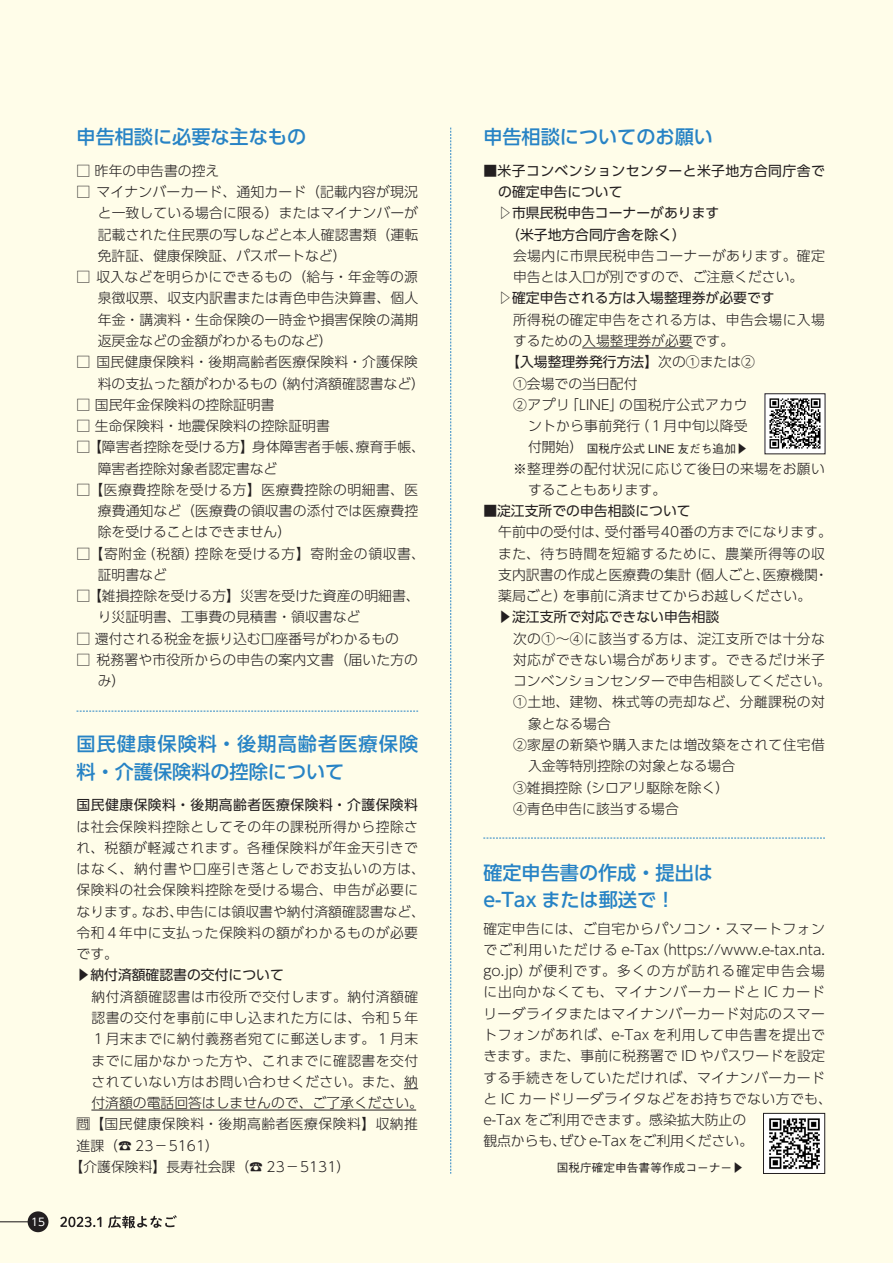
<style>
.page{position:relative;width:893px;height:1263px;background:#fffde9}
.page>*{position:absolute;margin:0;border:0;box-sizing:border-box;transform-origin:0 0}
.t1{font:500 19.2px "UD Shin Go Pro";color:#2783c5}
.t2{font:500 19.2px/27.6px "UD Shin Go Pro";letter-spacing:.055em;color:#2783c5}
.t3{font:300 13.8px/21.3px "UD Shin Go Pro";letter-spacing:.015em;color:#231f20}
.t4{font:300 13.8px/21.3px "UD Shin Go Pro";letter-spacing:.035em;color:#231f20}
.t5{font:13.8px "UD Shin Go Pro";color:#231f20}
.t6{font:300 13.8px "UD Shin Go Pro";letter-spacing:.06em;color:#231f20}
.t7{font:300 13.8px "UD Shin Go Pro";letter-spacing:.04em;color:#231f20}
.t8{font:300 13.8px/21.3px "UD Shin Go Pro";letter-spacing:.08em;color:#231f20}
.t9{font:13.8px/21.3px "UD Shin Go Pro";letter-spacing:.03em;color:#231f20}
.t10{font:13.8px "UD Shin Go Pro";letter-spacing:.035em;color:#231f20}
.t11{font:300 13.8px "UD Shin Go Pro";letter-spacing:.045em;color:#231f20}
.t12{font:500 11.7px "Gothic BBB Pro";color:#231f20}
.t13{font:10.65px "UD Shin Go Pro";color:#fff}
.s1{font-weight:300}
</style>
<div class="page">
<hr style="left:0;top:1221px;width:30px;height:1px;background:#231f20">
<div style="left:28px;top:1211px;width:20px;height:21px;background:#231f20;border-radius:50%"></div>
<svg style="left:404px;top:1088px;width:14px;height:1px"></svg>
<hr style="left:91px;top:1110px;width:325px;height:1px;background:#231f20">
<svg style="left:450px;top:128px;width:1px;height:1046px"></svg>
<svg style="left:77px;top:711px;width:341px;height:1px"></svg>
<svg style="left:483px;top:838px;width:342px;height:1px"></svg>
<hr style="left:582px;top:348px;width:111px;height:1px;background:#231f20">
<img style="left:767px;top:396px;width:56px;height:56px">
<img style="left:765px;top:1115px;width:58px;height:57px">
<div style="left:763px;top:1113px;width:62px;height:61px;border:1px solid #231f20"></div>
<svg style="left:60px;top:1215px;width:117px;height:13px"></svg>
<p class="t13" style="left:31px;top:1213px;width:16px">15</p>
<p class="t1" style="left:77px;top:122px;width:231px">申告相談に必要な主なもの</p>
<p class="t3" style="left:77px;top:159px;width:144px">□ 昨年の申告書の控え</p>
<p class="t3" style="left:97px;top:181px;width:323px">マイナンバーカード、通知カード（記載内容が現況</p>
<p class="t3" style="left:77px;top:181px;width:15px">□</p>
<p class="t3" style="left:98px;top:202px;width:322px;text-align:justify">と一致している場合に限る）またはマイナンバーが記載された住民票の写しなどと本人確認書類（運転免許証、健康保険証、パスポートなど(</p>
<p class="t3" style="left:97px;top:266px;width:323px">収入などを明らかにできるもの（給与・年金等の源</p>
<p class="t3" style="left:77px;top:266px;width:15px">□</p>
<p class="t3" style="left:77px;top:351px;width:15px">□</p>
<p class="t3" style="left:98px;top:287px;width:322px;text-align:justify">泉徴収票、収支内訳書または青色申告決算書、個人年金・講演料・生命保険の一時金や損害保険の満期返戻金などの金額がわかるものなど(</p>
<p class="t3" style="left:97px;top:351px;width:323px">国民健康保険料・後期高齢者医療保険料・介護保険</p>
<p class="t3" style="left:98px;top:372px;width:181px">料の支払った額がわかるもの</p>
<p class="t3" style="left:77px;top:393px;width:200px">□ 国民年金保険料の控除証明書</p>
<p class="t3" style="left:77px;top:415px;width:255px">□ 生命保険料・地震保険料の控除証明書</p>
<p class="t3" style="left:273px;top:372px;width:154px">（納付済額確認書など(</p>
<p class="t3" style="left:98px;top:436px;width:267px;text-indent:-21px">□ 【障害者控除を受ける方】身体障害者手帳、障害者控除対象者認定書など</p>
<p class="t3" style="left:98px;top:478px;width:322px;text-align:justify;text-indent:-21px">□ 【医療費控除を受ける方】医療費控除の明細書、医療費通知など（医療費の領収書の添付では医療費控除を受けることはできません(</p>
<p class="t11" style="left:195px;top:542px;width:232px">控除を受ける方】寄附金の領収書、</p>
<p class="t3" style="left:356px;top:436px;width:71px">療育手帳、</p>
<p class="t3" style="left:98px;top:542px;width:71px;text-indent:-21px">□ 【寄附金<br>証明書など</p>
<p class="t3" style="left:98px;top:585px;width:323px;text-indent:-21px">□ 【雑損控除を受ける方】災害を受けた資産の明細書、り災証明書、工事費の見積書・領収書など</p>
<p class="t3" style="left:77px;top:627px;width:324px">□ 還付される税金を振り込む口座番号がわかるもの</p>
<p class="t3" style="left:97px;top:648px;width:323px">税務署や市役所からの申告の案内文書（届いた方の</p>
<p class="t3" style="left:142px;top:542px;width:59px">（税額）</p>
<p class="t3" style="left:77px;top:648px;width:15px">□</p>
<p class="t3" style="left:98px;top:670px;width:29px">み(</p>
<p class="t2" style="left:77px;top:730px;width:343px">国民健康保険料・後期高齢者医療保険料・介護保険料の控除について</p>
<p class="t10" style="left:77px;top:794px;width:343px">国民健康保険料・後期高齢者医療保険料・介護保険料</p>
<p class="t3" style="left:77px;top:815px;width:343px">は社会保険料控除としてその年の課税所得から控除さ</p>
<p class="t4" style="left:77px;top:836px;width:343px">れ、税額が軽減されます。各種保険料が年金天引きで</p>
<p class="t6" style="left:77px;top:858px;width:350px">はなく、納付書や口座引き落としでお支払いの方は、</p>
<p class="t4" style="left:77px;top:879px;width:343px">保険料の社会保険料控除を受ける場合、申告が必要に</p>
<p class="t3" style="left:176px;top:900px;width:250px">申告には領収書や納付済額確認書など、</p>
<p class="t3" style="left:77px;top:900px;width:343px">なります。<br>令和４年中に支払った保険料の額がわかるものが必要です。</p>
<p class="t5" style="left:77px;top:964px;width:209px">▶納付済額確認書の交付について</p>
<p class="t3" style="left:91px;top:985px;width:333px">納付済額確認書は市役所で交付します。納付済額確認書の交付を事前に申し込まれた方には、令和５年<br>１月末までに納付義務者宛てに郵送します。１月末までに届かなかった方や、これまでに確認書を交付されていない方はお問い合わせください。また、納付済額の電話回答はしませんので、ご了承ください。</p>
<p class="t4" style="left:77px;top:1113px;width:343px">問【国民健康保険料・後期高齢者医療保険料】収納推進課)☎ 23－5161(</p>
<p class="t3" style="left:70px;top:1155px;width:282px">【介護保険料】長寿社会課)☎ 23－5131(</p>
<p class="t3" style="left:142px;top:900px;width:43px">なお、</p>
<p class="t1" style="left:483px;top:122px;width:231px">申告相談についてのお願い</p>
<p class="t9" style="left:498px;top:160px;width:328px;text-indent:-15px">■米子コンベンションセンターと米子地方合同庁舎での確定申告について</p>
<p class="t5" style="left:498px;top:202px;width:223px">▷市県民税申告コーナーがあります</p>
<p class="t5" style="left:506px;top:223px;width:181px">（米子地方合同庁舎を除く(</p>
<p class="t3" style="left:513px;top:245px;width:313px">会場内に市県民税申告コーナーがあります。確定申告とは入口が別ですので、ご注意ください。</p>
<p class="t5" style="left:498px;top:287px;width:278px">▷確定申告される方は入場整理券が必要です</p>
<p class="t3" style="left:513px;top:308px;width:313px">所得税の確定申告をされる方は、申告会場に入場するための入場整理券が必要です。</p>
<p class="t5" style="left:506px;top:351px;width:250px">【入場整理券発行方法】<span class="s1">次の①または2</span></p>
<p class="t3" style="left:513px;top:372px;width:126px">①会場での当日配付</p>
<p class="t7" style="left:619px;top:393px;width:130px">の国税庁公式アカウ</p>
<p class="t3" style="left:513px;top:393px;width:58px">②アプリ</p>
<p class="t3" style="left:565px;top:393px;width:60px">「LINE」</p>
<p class="t3" style="left:635px;top:415px;width:114px">（１月中旬以降受</p>
<p class="t3" style="left:528px;top:415px;width:114px">ントから事前発行付開始(</p>
<p class="t3" style="left:528px;top:457px;width:298px;text-indent:-15px">※整理券の配付状況に応じて後日の来場をお願いすることもあります。</p>
<p class="t5" style="left:483px;top:500px;width:209px">■淀江支所での申告相談について</p>
<p class="t3" style="left:605px;top:521px;width:228px">受付番号40番の方までになります。</p>
<p class="t12" style="left:587px;top:439px;width:162px">国税庁公式 LINE 友だち追加▶</p>
<p class="t3" style="left:498px;top:521px;width:112px">午前中の受付は、</p>
<p class="t3" style="left:498px;top:542px;width:328px">また、待ち時間を短縮するために、農業所得等の収</p>
<p class="t3" style="left:815px;top:563px;width:15px">・</p>
<p class="t3" style="left:687px;top:563px;width:84px">（個人ごと、</p>
<p class="t3" style="left:562px;top:563px;width:250px;text-indent:-64px">支内訳書の作成と医療費の集計<br>を事前に済ませてからお越しください。</p>
<p class="t3" style="left:763px;top:563px;width:57px">医療機関</p>
<p class="t3" style="left:498px;top:585px;width:71px">薬局ごと）</p>
<p class="t5" style="left:498px;top:606px;width:223px">▶淀江支所で対応できない申告相談</p>
<p class="t3" style="left:513px;top:627px;width:319px">次の①～④に該当する方は、淀江支所では十分な対応ができない場合があります。できるだけ米子コンベンションセンターで申告相談してください。</p>
<p class="t3" style="left:528px;top:691px;width:298px;text-indent:-15px">①土地、建物、株式等の売却など、分離課税の対象となる場合</p>
<p class="t3" style="left:528px;top:733px;width:298px;text-indent:-15px">②家屋の新築や購入または増改築をされて住宅借入金等特別控除の対象となる場合</p>
<p class="t3" style="left:577px;top:776px;width:154px">（シロアリ駆除を除く(</p>
<p class="t3" style="left:513px;top:776px;width:71px">③雑損控除</p>
<p class="t3" style="left:513px;top:797px;width:167px">④青色申告に該当する場合</p>
<p class="t1" style="left:483px;top:857px;width:231px">確定申告書の作成・提出は</p>
<p class="t1" style="left:483px;top:884px;width:193px">e-Tax または郵送で!</p>
<p class="t4" style="left:483px;top:917px;width:343px;text-align:right">確定申告には、ご自宅からパソコン・スマートフォン（https://www e. -tax.nta.</p>
<p class="t8" style="left:529px;top:938px;width:298px;text-indent:-45px">でご利用いただける e-Tax<br>が便利です。多くの方が訪れる確定申告会場</p>
<p class="t3" style="left:483px;top:960px;width:50px">go.jp）</p>
<p class="t6" style="left:483px;top:981px;width:343px">に出向かなくても、マイナンバーカードと IC カード</p>
<p class="t3" style="left:483px;top:1002px;width:343px">リーダライタまたはマイナンバーカード対応のスマー</p>
<p class="t7" style="left:483px;top:1023px;width:343px">トフォンがあれば、e-Tax を利用して申告書を提出で</p>
<p class="t3" style="left:483px;top:1045px;width:343px">きます。また、事前に税務署で ID やパスワードを設定</p>
<p class="t4" style="left:483px;top:1066px;width:343px">する手続きをしていただければ、マイナンバーカード</p>
<p class="t4" style="left:483px;top:1087px;width:350px">と IC カードリーダライタなどをお持ちでない方でも、</p>
<p class="t3" style="left:483px;top:1109px;width:264px">e-Tax をご利用できます。感染拡大防止の</p>
<p class="t3" style="left:559px;top:1130px;width:195px">ぜひe-Taxをご利用ください。</p>
<p class="t3" style="left:483px;top:1130px;width:84px">観点からも、</p>
<p class="t12" style="left:557px;top:1158px;width:189px">国税庁確定申告書等作成コーナー▶</p>
</div>
